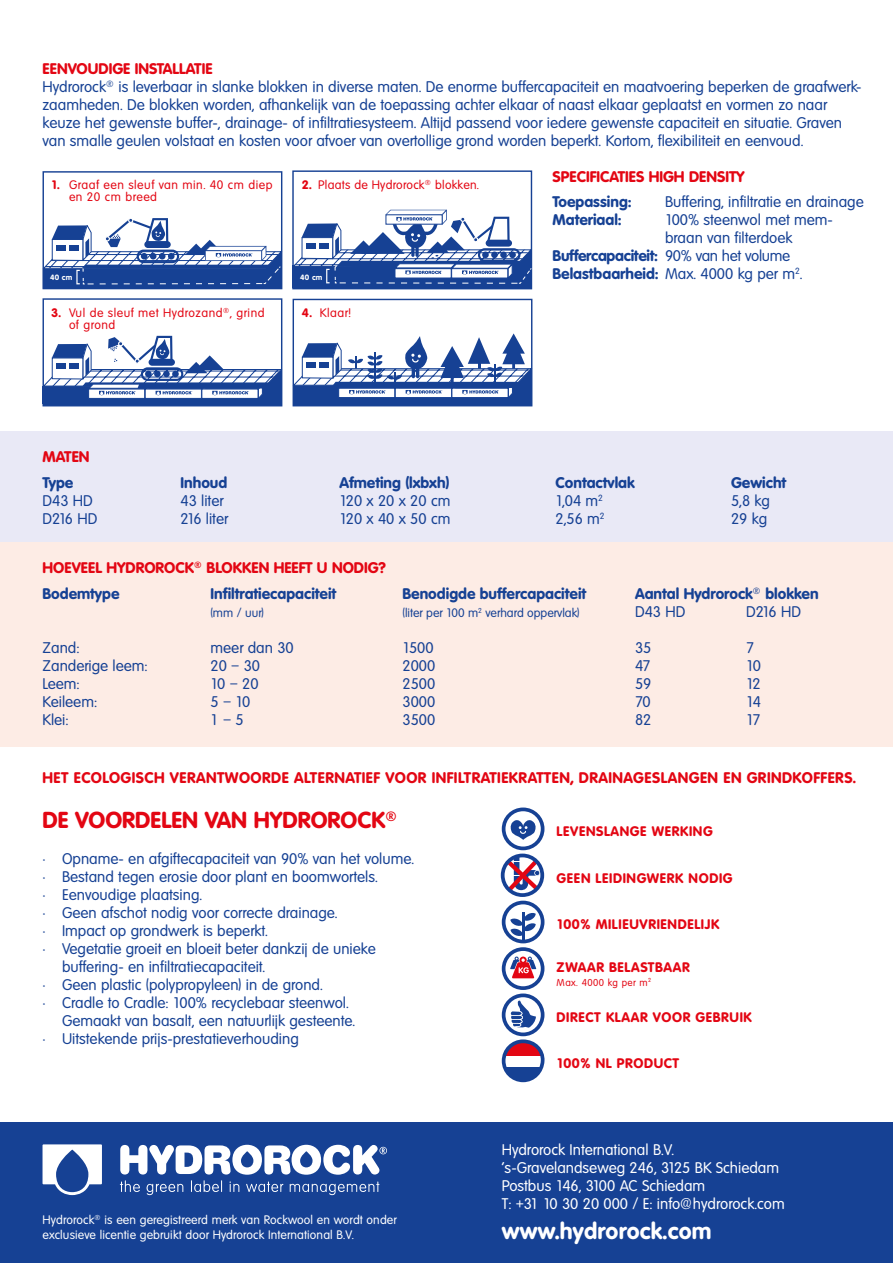
<style>
.page{position:relative;width:893px;height:1263px;background:#fff}
.page>*{position:absolute;margin:0;border:0;box-sizing:border-box;transform-origin:0 0}
.t1{font:700 22.5px "Volkswagen";color:#e30613}
.t2{font:700 22.5px "Volkswagen";letter-spacing:.01em;color:#fff}
.t3{font:15px/18px "Volkswagen";color:#164194}
.t4{font:700 15px "Volkswagen";color:#164194}
.t5{font:700 15px/25.5px "Volkswagen";letter-spacing:.015em;color:#e30613}
.t6{font:15px/18px "Volkswagen";color:#fff}
.t7{font:700 15px "Volkswagen";letter-spacing:-.02em;color:#164194}
.t8{font:700 13.5px "Volkswagen";letter-spacing:.045em;color:#e30613}
.t9{font:12px/15px "Volkswagen";letter-spacing:.01em;color:#fff}
.t10{font:12px/12px "Volkswagen";letter-spacing:.04em;color:#e30613}
.t11{font:12px "Volkswagen";color:#164194}
.t12{font:12px "Volkswagen";letter-spacing:.02em;color:#e30613}
.t13{font:9.75px "Volkswagen";letter-spacing:.045em;color:#e30613}
.t14{font:700 7.5px "Volkswagen";letter-spacing:.035em;color:#fff}
.s1{font-weight:700;color:#e30613}
.s2{font-weight:400}
.s3{font-weight:700}
.s4{color:#164194}
</style>
<div class="page">
<div style="left:0;top:432px;width:893px;height:146px;background:#e9e9f6"></div>
<div style="left:0;top:542px;width:893px;height:204px;background:#fdece5"></div>
<div style="left:0;top:1123px;width:893px;height:140px;background:#164194"></div>
<div style="left:502px;top:807px;width:42px;height:43px;border:4px solid #164194;border-radius:50%"></div>
<svg style="left:509px;top:820px;width:28px;height:20px"></svg>
<div style="left:502px;top:993px;width:42px;height:43px;border:4px solid #164194;border-radius:50%"></div>
<hr style="left:522px;top:912px;width:2px;height:29px;background:#164194">
<svg style="left:510px;top:912px;width:26px;height:24px"></svg>
<svg style="left:511px;top:1000px;width:25px;height:28px"></svg>
<div style="left:502px;top:901px;width:42px;height:42px;border:4px solid #164194;border-radius:50%"></div>
<svg style="left:501px;top:1039px;width:44px;height:44px"></svg>
<div style="left:292px;top:170px;width:240px;height:119px;border:1px solid #164194"></div>
<div style="left:293px;top:299px;width:239px;height:107px;border:1px solid #164194"></div>
<div style="left:43px;top:171px;width:239px;height:118px;border:1px solid #164194"></div>
<svg style="left:292px;top:333px;width:241px;height:73px"></svg>
<svg style="left:42px;top:218px;width:241px;height:70px"></svg>
<div style="left:159px;top:253px;width:7px;height:6px;background:#164194;border-radius:50%"></div>
<div style="left:168px;top:253px;width:7px;height:6px;background:#164194;border-radius:50%"></div>
<svg style="left:292px;top:210px;width:241px;height:78px"></svg>
<div style="left:482px;top:252px;width:7px;height:6px;background:#164194;border-radius:50%"></div>
<div style="left:491px;top:252px;width:7px;height:6px;background:#164194;border-radius:50%"></div>
<div style="left:500px;top:252px;width:7px;height:6px;background:#164194;border-radius:50%"></div>
<div style="left:509px;top:252px;width:7px;height:6px;background:#164194;border-radius:50%"></div>
<div style="left:43px;top:298px;width:239px;height:108px;border:1px solid #164194"></div>
<svg style="left:42px;top:336px;width:241px;height:70px"></svg>
<svg style="left:507px;top:858px;width:33px;height:33px"></svg>
<div style="left:501px;top:853px;width:43px;height:44px;border:4px solid #164194;border-radius:50%"></div>
<svg style="left:43px;top:1144px;width:59px;height:51px"></svg>
<svg style="left:120px;top:1145px;width:267px;height:50px"></svg>
<div style="left:502px;top:947px;width:42px;height:43px;border:4px solid #164194;border-radius:50%"></div>
<svg style="left:510px;top:956px;width:26px;height:23px"></svg>
<p class="t3" style="left:43px;top:60px;width:821px"><span class="s1">EENVOUDIGE INSTALLATIE<br></span>Hydrorock<sup>®</sup> is leverbaar in slanke blokken in diverse maten. De enorme buffercapaciteit en maatvoering beperken de graafwerk&shy;zaamheden. De blokken worden, afhankelijk van de toepassing achter elkaar of naast elkaar geplaatst en vormen zo naar keuze het gewenste buffer-, drainage- of infiltratiesysteem. Altijd passend voor iedere gewenste capaciteit en situatie. Graven van smalle geulen volstaat en kosten voor afvoer van overtollige grond worden beperkt. Kortom, flexibiliteit en eenvoud.</p>
<p class="t5" style="left:553px;top:163px;width:193px">SPECIFICATIES HIGH DENSITY</p>
<p class="t4" style="left:553px;top:193px;width:81px">Toepassing:</p>
<p class="t3" style="left:665px;top:193px;width:200px">Buffering, infiltratie en drainage</p>
<p class="t4" style="left:553px;top:211px;width:71px">Materiaal:</p>
<p class="t3" style="left:665px;top:211px;width:169px">100% steenwol met mem-</p>
<p class="t3" style="left:665px;top:229px;width:129px">braan van filterdoek</p>
<p class="t7" style="left:553px;top:247px;width:239px">Buffercapaciteit: <span class="s2">90% van het volume</span></p>
<p class="t4" style="left:553px;top:265px;width:251px">Belastbaarheid: <span class="s2">Max. 4000 kg per m</span><sup>2</sup><span class="s2">.</span></p>
<p class="t12" style="left:302px;top:178px;width:179px"><span class="s3">2.</span> Plaats de Hydrorock<sup>®</sup> blokken.</p>
<p class="t10" style="left:69px;top:179px;width:205px;text-indent:-18px"><span class="s3">1.</span> Graaf een sleuf van min. 40 cm diep en 20 cm breed</p>
<p class="t14" style="left:50px;top:272px;width:24px">40 cm</p>
<p class="t14" style="left:300px;top:272px;width:24px">40 cm</p>
<p class="t10" style="left:69px;top:307px;width:197px;text-indent:-18px"><span class="s3">3.</span> Vul de sleuf met Hydrozand<sup>®</sup>, grind of grond</p>
<p class="t10" style="left:302px;top:307px;width:51px"><span class="s3">4.</span> Klaar!</p>
<p class="t5" style="left:43px;top:444px;width:49px">MATEN</p>
<p class="t4" style="left:43px;top:473px;width:32px">Type</p>
<p class="t4" style="left:181px;top:473px;width:48px">Inhoud</p>
<p class="t4" style="left:340px;top:473px;width:111px">Afmeting (lxbxh)</p>
<p class="t4" style="left:556px;top:473px;width:81px">Contactvlak</p>
<p class="t4" style="left:731px;top:473px;width:57px">Gewicht</p>
<p class="t3" style="left:43px;top:492px;width:52px">D43 HD</p>
<p class="t3" style="left:181px;top:492px;width:44px">43 liter</p>
<p class="t3" style="left:340px;top:492px;width:112px">120 x 20 x 20 cm</p>
<p class="t3" style="left:556px;top:492px;width:49px">1,04 m<sup>2</sup></p>
<p class="t3" style="left:731px;top:492px;width:40px">5,8 kg</p>
<p class="t3" style="left:43px;top:510px;width:56px">D216 HD</p>
<p class="t3" style="left:181px;top:510px;width:49px">216 liter</p>
<p class="t3" style="left:340px;top:510px;width:112px">120 x 40 x 50 cm</p>
<p class="t3" style="left:556px;top:510px;width:51px">2,56 m<sup>2</sup></p>
<p class="t3" style="left:731px;top:510px;width:38px">29 kg</p>
<p class="t5" style="left:43px;top:555px;width:345px">HOEVEEL HYDROROCK<sup>®</sup> BLOKKEN HEEFT U NODIG?<br><span class="s4">Bodemtype</span></p>
<p class="t4" style="left:211px;top:584px;width:127px">Infiltratiecapaciteit</p>
<p class="t4" style="left:403px;top:584px;width:185px">Benodigde buffercapaciteit</p>
<p class="t4" style="left:635px;top:584px;width:185px">Aantal Hydrorock<sup>®</sup> blokken</p>
<p class="t11" style="left:211px;top:606px;width:55px">(mm / uur)</p>
<p class="t11" style="left:403px;top:606px;width:179px">(liter per 100 m<sup>2</sup> verhard oppervlak)</p>
<p class="t3" style="left:635px;top:603px;width:52px">D43 HD</p>
<p class="t3" style="left:746px;top:603px;width:56px">D216 HD</p>
<p class="t3" style="left:43px;top:639px;width:38px">Zand:</p>
<p class="t3" style="left:211px;top:639px;width:85px">meer dan 30</p>
<p class="t3" style="left:403px;top:639px;width:32px">1500</p>
<p class="t3" style="left:635px;top:639px;width:18px">35</p>
<p class="t3" style="left:746px;top:639px;width:10px">7</p>
<p class="t3" style="left:43px;top:657px;width:107px">Zanderige leem:</p>
<p class="t3" style="left:211px;top:657px;width:51px">20 – 30</p>
<p class="t3" style="left:403px;top:657px;width:34px">2000</p>
<p class="t3" style="left:635px;top:657px;width:17px">47</p>
<p class="t3" style="left:746px;top:657px;width:16px">10</p>
<p class="t3" style="left:43px;top:675px;width:39px">Leem:</p>
<p class="t3" style="left:211px;top:675px;width:50px">10 – 20</p>
<p class="t3" style="left:403px;top:675px;width:34px">2500</p>
<p class="t3" style="left:635px;top:675px;width:18px">59</p>
<p class="t3" style="left:746px;top:675px;width:16px">12</p>
<p class="t3" style="left:43px;top:693px;width:56px">Keileem:</p>
<p class="t3" style="left:211px;top:693px;width:41px">5 – 10</p>
<p class="t3" style="left:403px;top:693px;width:34px">3000</p>
<p class="t3" style="left:635px;top:693px;width:17px">70</p>
<p class="t3" style="left:746px;top:693px;width:16px">14</p>
<p class="t3" style="left:43px;top:711px;width:27px">Klei:</p>
<p class="t3" style="left:211px;top:711px;width:35px">1 – 5</p>
<p class="t3" style="left:403px;top:711px;width:34px">3500</p>
<p class="t3" style="left:635px;top:711px;width:18px">82</p>
<p class="t3" style="left:746px;top:711px;width:16px">17</p>
<p class="t5" style="left:43px;top:765px;width:815px">HET ECOLOGISCH VERANTWOORDE ALTERNATIEF VOOR INFILTRATIEKRATTEN, DRAINAGESLANGEN EN GRINDKOFFERS.</p>
<h1 class="t1" style="left:43px;top:806px;width:357px">DE VOORDELEN VAN HYDROROCK<sup>®</sup></h1>
<p class="t3" style="left:43px;top:850px;width:373px">• Opname- en afgiftecapaciteit van 90% van het volume.</p>
<p class="t3" style="left:43px;top:868px;width:337px">• Bestand tegen erosie door plant en boomwortels.</p>
<p class="t3" style="left:43px;top:886px;width:161px">• Eenvoudige plaatsing.</p>
<p class="t3" style="left:43px;top:904px;width:297px">• Geen afschot nodig voor correcte drainage.</p>
<p class="t3" style="left:43px;top:922px;width:227px">• Impact op grondwerk is beperkt.</p>
<p class="t3" style="left:62px;top:940px;width:315px;text-indent:-20px">• Vegetatie groeit en bloeit beter dankzij de unieke buffering- en infiltratiecapaciteit.</p>
<p class="t3" style="left:43px;top:976px;width:282px">• Geen plastic (polypropyleen) in de grond.</p>
<p class="t3" style="left:62px;top:994px;width:295px;text-indent:-20px">• Cradle to Cradle: 100% recyclebaar steenwol.<br>Gemaakt van basalt, een natuurlijk gesteente.</p>
<p class="t3" style="left:43px;top:1030px;width:258px">• Uitstekende prijs-prestatieverhouding</p>
<p class="t8" style="left:557px;top:823px;width:158px">LEVENSLANGE WERKING</p>
<p class="t8" style="left:557px;top:870px;width:177px">GEEN LEIDINGWERK NODIG</p>
<p class="t8" style="left:557px;top:916px;width:164px">100% MILIEUVRIENDELIJK</p>
<p class="t8" style="left:557px;top:959px;width:135px">ZWAAR BELASTBAAR</p>
<p class="t13" style="left:557px;top:976px;width:96px">Max. 4000 kg per m<sup>2</sup></p>
<p class="t8" style="left:557px;top:1009px;width:197px">DIRECT KLAAR VOOR GEBRUIK</p>
<p class="t9" style="left:43px;top:1213px;width:356px">Hydrorock<sup>®</sup> is een geregistreerd merk van Rockwool en wordt onder exclusieve licentie gebruikt door Hydrorock International B.V.</p>
<p class="t8" style="left:557px;top:1055px;width:124px">100% NL PRODUCT</p>
<p class="t6" style="left:502px;top:1140px;width:284px">Hydrorock International B.V. ’s-Gravelandseweg 246, 3125 BK Schiedam Postbus 146, 3100 AC Schiedam<br>T: +31 10 30 20 000 / E: info@hydrorock.com</p>
<h1 class="t2" style="left:502px;top:1217px;width:211px">www.hydrorock.com</h1>
</div>
